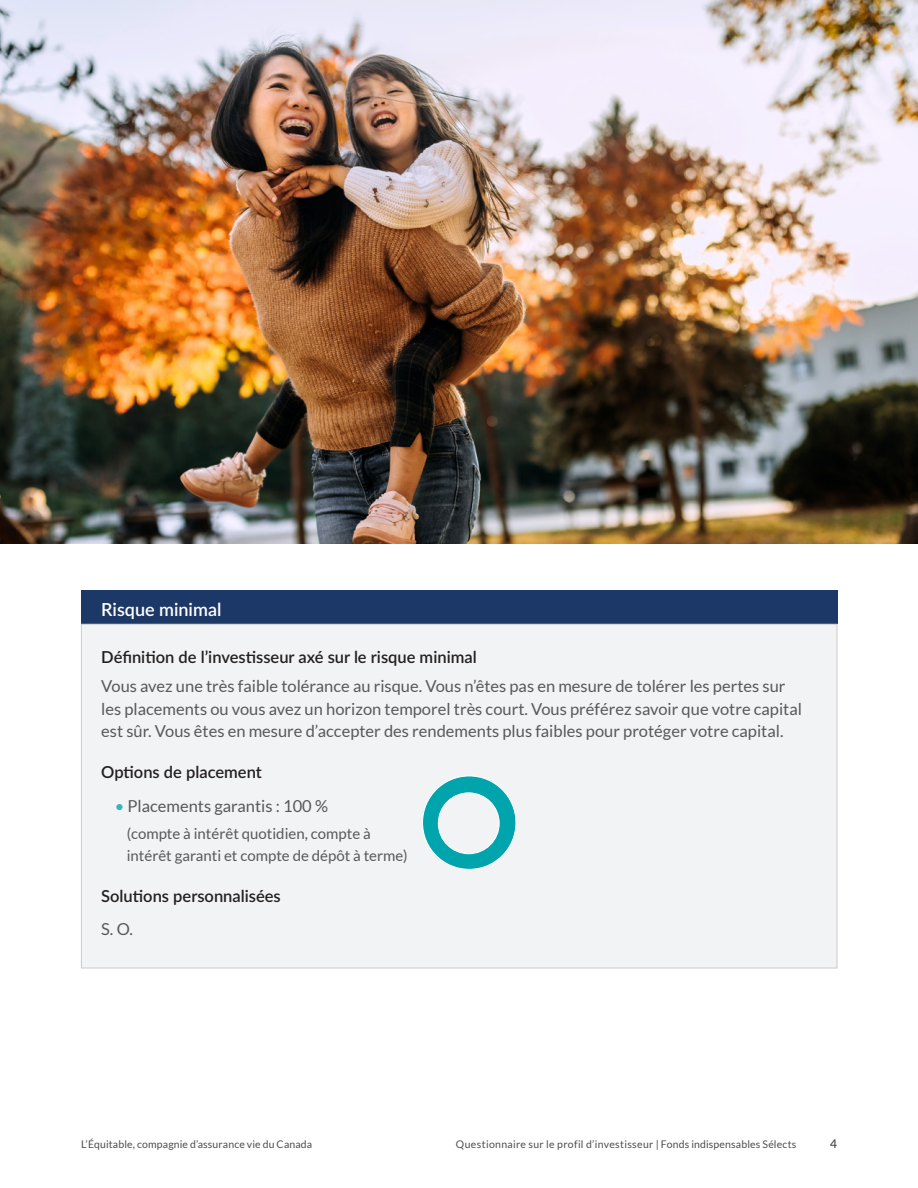
<style>
.page{position:relative;width:918px;height:1188px;background:#fff}
.page>*{position:absolute;margin:0;border:0;box-sizing:border-box;transform-origin:0 0}
.t1{font:600 18px "Lato";color:#fff}
.t2{font:16.5px/22.5px "Lato";color:#57585a}
.t3{font:600 16.5px "Lato";color:#231f20}
.t4{font:15px/22.5px "Lato";color:#57585a}
.t5{font:600 12px "Lato";color:#4d4d4d}
.t6{font:10.5px "Lato";letter-spacing:.015em;color:#4d4d4d}
.s1{color:#33b6bd}
</style>
<div class="page">
<div style="left:81px;top:591px;width:756px;height:33px;background:#1b3866"></div>
<div style="left:81px;top:624px;width:756px;height:344px;background:#f2f3f4;border:1px solid #cbcbcb"></div>
<img style="left:0;top:0;width:918px;height:543px">
<svg style="left:423px;top:776px;width:93px;height:93px"></svg>
<p class="t1" style="left:101px;top:596px;width:122px">Risque minimal</p>
<p class="t3" style="left:101px;top:645px;width:377px">Définition de l’investisseur axé sur le risque minimal</p>
<p class="t2" style="left:101px;top:675px;width:702px">Vous avez une très faible tolérance au risque. Vous n’êtes pas en mesure de tolérer les pertes sur les placements ou vous avez un horizon temporel très court. Vous préférez savoir que votre capital est sûr. Vous êtes en mesure d’accepter des rendements plus faibles pour protéger votre capital.</p>
<p class="t3" style="left:101px;top:760px;width:162px">Options de placement</p>
<p class="t2" style="left:115px;top:794px;width:215px"><span class="s1">•</span> Placements garantis : 100 %</p>
<p class="t4" style="left:127px;top:822px;width:282px">(compte à intérêt quotidien, compte à intérêt garanti et compte de dépôt à terme)</p>
<p class="t3" style="left:101px;top:884px;width:181px">Solutions personnalisées</p>
<p class="t2" style="left:101px;top:918px;width:33px">S. O.</p>
<p class="t6" style="left:81px;top:1138px;width:233px">L’Équitable, compagnie d’assurance vie du Canada</p>
<p class="t6" style="left:456px;top:1138px;width:342px">Questionnaire sur le profil d’investisseur | Fonds indispensables Sélects</p>
<p class="t5" style="left:830px;top:1134px;width:8px">4</p>
</div>
